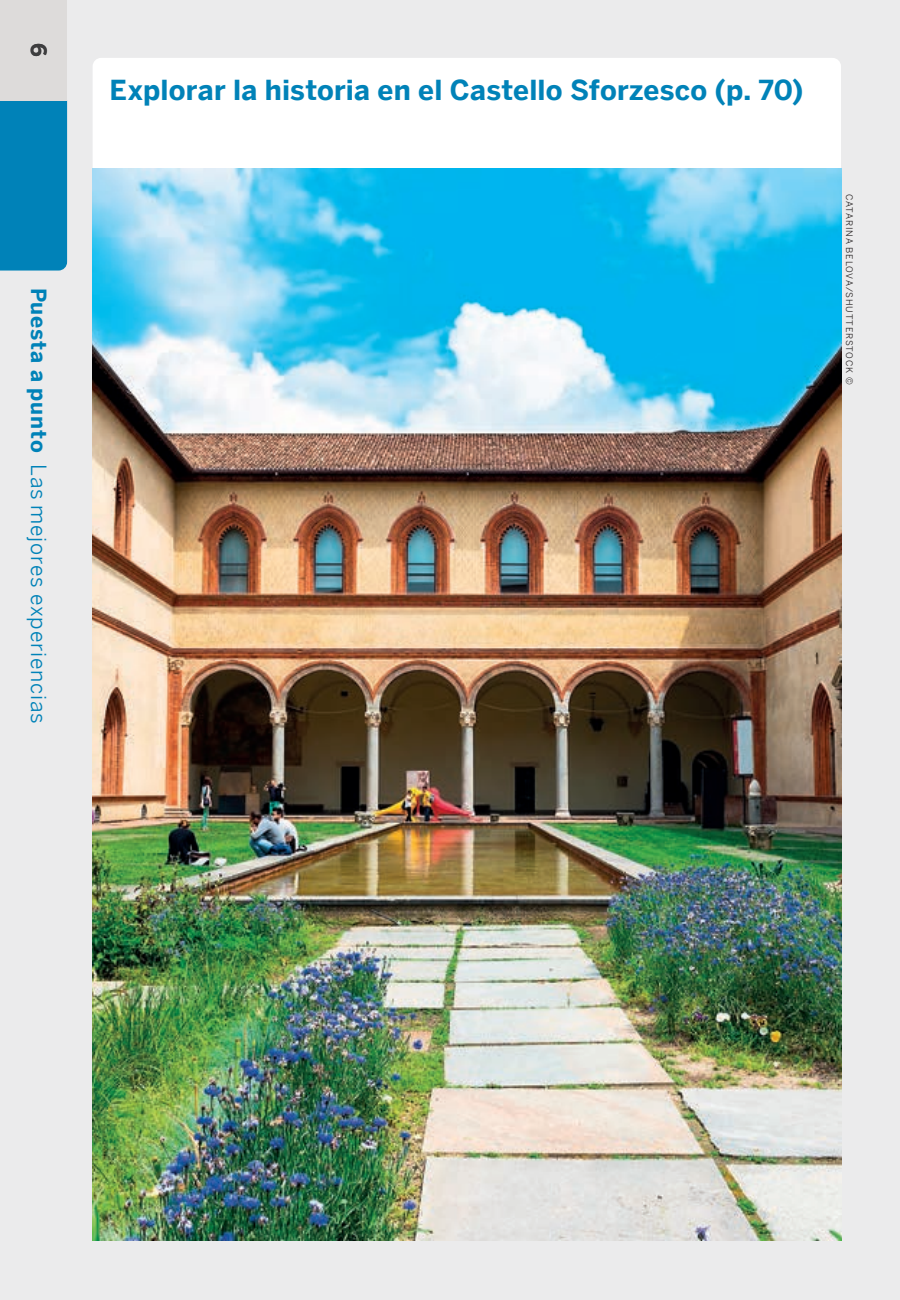
<style>
.page{position:relative;width:900px;height:1300px;background:#ebebec}
.page>*{position:absolute;margin:0;border:0;box-sizing:border-box;transform-origin:0 0}
.Heading_3{font:700 27.6px "LP Benton Sans";letter-spacing:.01em;color:#0082b8}
.Runninghead_A{font:21px "LP Benton Sans";letter-spacing:.04em;color:#0082b8}
.Page_Number{font:700 21px "LP Benton Sans";color:#3e3e3f}
.Credit{font:9px "LP Benton Sans";letter-spacing:.1em;color:#231f20}
.s1{font-weight:700}
</style>
<div class="page">
<div style="left:93px;top:58px;width:748px;height:110px;background:#fff"></div>
<img style="left:93px;top:168px;width:748px;height:1072px">
<div style="left:0;top:100px;width:67px;height:170px;background:#0082b8"></div>
<div style="left:0;top:0;width:67px;height:100px;background:#dddbda"></div>
<p class="Page_Number" style="left:54px;top:43px;width:15px;rotate:90deg">6</p>
<p class="Runninghead_A" style="left:52px;top:287px;width:438px;rotate:90deg"><span class="s1">Puesta a punto</span> Las mejores experiencias</p>
<p class="Heading_3" style="left:110px;top:70px;width:695px">Explorar la historia en el Castello Sforzesco (p. 70)</p>
<p class="Credit" style="left:855px;top:194px;width:192px;rotate:90deg">CATARINA BELOVA/SHUTTERSTOCK ©</p>
</div>
